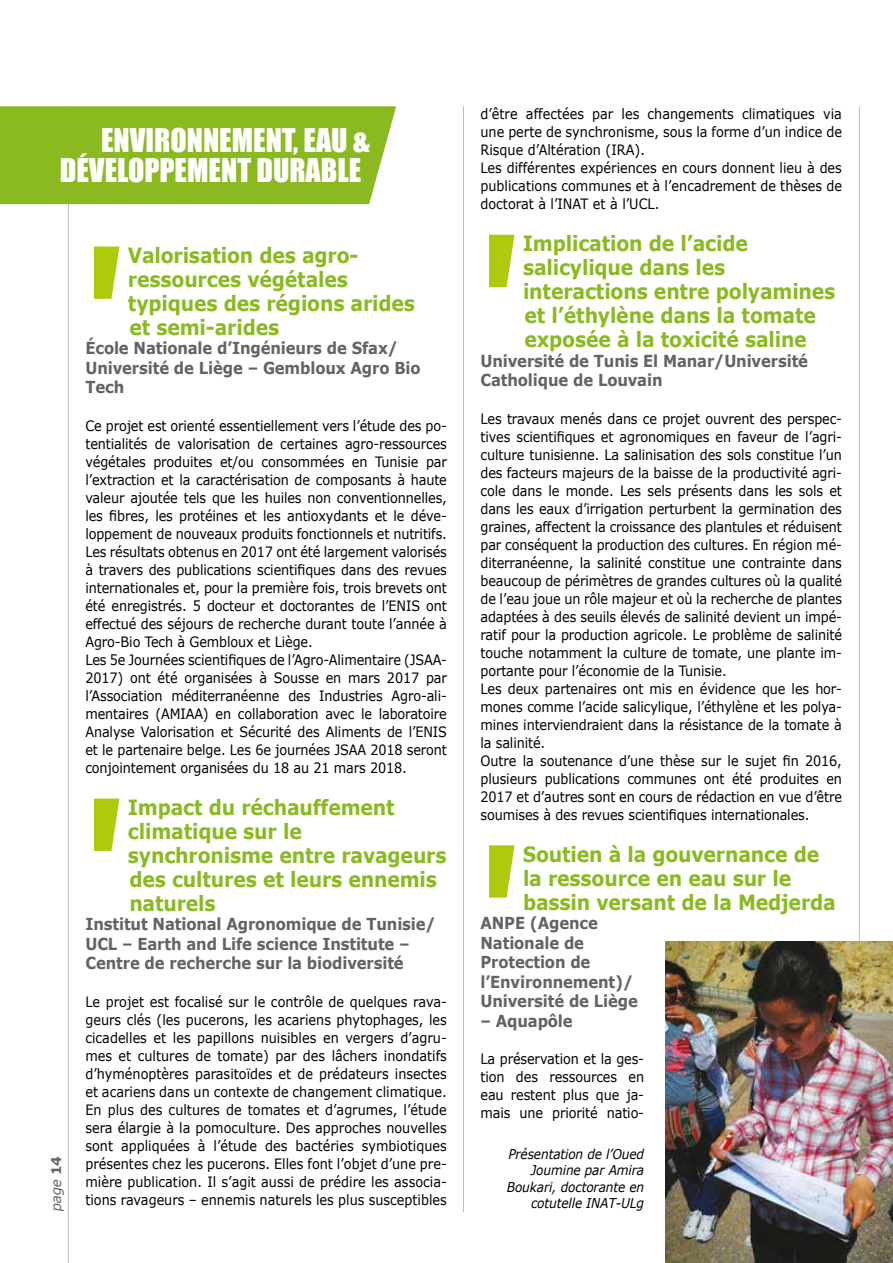
<style>
.page{position:relative;width:893px;height:1263px;background:#fff}
.page>*{position:absolute;margin:0;border:0;box-sizing:border-box;transform-origin:0 0}
.t1{font:30px/30px "Impact";color:#fff;text-align:right}
.t2{font:700 21px/24px "Verdana";letter-spacing:-.01em;color:#8ab920;scale:.9 1}
.t3{font:700 16.5px/19.5px "Verdana";letter-spacing:-.01em;color:#646363;scale:.9 1}
.t4{font:14.25px/18px "Verdana";letter-spacing:-.01em;color:#000;scale:.9 1}
.t5{font:italic 13.5px/16.5px "Verdana";letter-spacing:-.01em;color:#000;text-align:right;scale:.9 1}
.t6{font:italic 13.5px "Verdana";color:#646363}
.s1{font-weight:700;font-style:normal}
</style>
<div class="page">
<hr style="left:463px;top:106px;width:1px;height:1106px;background:#646363">
<hr style="left:68px;top:106px;width:1px;height:1157px;background:#646363">
<hr style="left:859px;top:106px;width:1px;height:1106px;background:#646363">
<svg style="left:94px;top:246px;width:25px;height:53px"></svg>
<svg style="left:94px;top:798px;width:25px;height:53px"></svg>
<div style="left:0;top:106px;width:396px;height:98px;background:#8ab920"></div>
<svg style="left:489px;top:235px;width:25px;height:52px"></svg>
<svg style="left:489px;top:845px;width:25px;height:53px"></svg>
<img style="left:665px;top:941px;width:228px;height:322px">
<h1 class="t1" style="left:60px;top:125px;width:312px">ENVIRONNEMENT, EAU &amp;<br>DÉVELOPPEMENT DURABLE</h1>
<p class="t6" style="left:48px;top:1212px;width:58px;rotate:-90deg">page <span class="s1">1 4</span></p>
<h2 class="t2" style="left:128px;top:243px;width:321px">Valorisation des agro&shy;ressources végétales typiques des régions arides et semi-arides</h2>
<p class="t3" style="left:85px;top:339px;width:374px">École Nationale d’Ingénieurs de Sfax/<br>Université de Liège – Gembloux Agro Bio<br>Tech</p>
<p class="t4" style="left:85px;top:417px;width:403px">Ce projet est orienté essentiellement vers l’étude des po&shy;tentialités de valorisation de certaines agro-ressources végétales produites et/ou consommées en Tunisie par l’extraction et la caractérisation de composants à haute valeur ajoutée tels que les huiles non conventionnelles, les fibres, les protéines et les antioxydants et le déve&shy;loppement de nouveaux produits fonctionnels et nutritifs.<br>Les résultats obtenus en 2017 ont été largement valorisés à travers des publications scientifiques dans des revues internationales et, pour la première fois, trois brevets ont été enregistrés. 5 docteur et doctorantes de l’ENIS ont effectué des séjours de recherche durant toute l’année à Agro-Bio Tech à Gembloux et Liège.<br>Les 5e Journées scientifiques de l’Agro-Alimentaire (JSAA-2017) ont été organisées à Sousse en mars 2017 par l’Association méditerranéenne des Industries Agro-ali&shy;mentaires (AMIAA) en collaboration avec le laboratoire Analyse Valorisation et Sécurité des Aliments de l’ENIS et le partenaire belge. Les 6e journées JSAA 2018 seront conjointement organisées du 18 au 21 mars 2018.</p>
<h2 class="t2" style="left:128px;top:795px;width:356px">Impact du réchauffement climatique sur le synchronisme entre ravageurs des cultures et leurs ennemis naturels</h2>
<p class="t3" style="left:85px;top:915px;width:391px">Institut National Agronomique de Tunisie/<br>UCL – Earth and Life science Institute –<br>Centre de recherche sur la biodiversité</p>
<p class="t4" style="left:85px;top:993px;width:403px;text-align:justify">Le projet est focalisé sur le contrôle de quelques rava&shy;geurs clés (les pucerons, les acariens phytophages, les cicadelles et les papillons nuisibles en vergers d’agru&shy;mes et cultures de tomate) par des lâchers inondatifs d’hyménoptères parasitoïdes et de prédateurs insectes et acariens dans un contexte de changement climatique.<br>En plus des cultures de tomates et d’agrumes, l’étude sera élargie à la pomoculture. Des approches nouvelles sont appliquées à l’étude des bactéries symbiotiques présentes chez les pucerons. Elles font l’objet d’une pre&shy;mière publication. Il s’agit aussi de prédire les associa&shy;tions ravageurs – ennemis naturels les plus susceptibles</p>
<p class="t4" style="left:480px;top:105px;width:403px">d’être affectées par les changements climatiques via une perte de synchronisme, sous la forme d’un indice de Risque d’Altération (IRA).<br>Les différentes expériences en cours donnent lieu à des publications communes et à l’encadrement de thèses de doctorat à l’INAT et à l’UCL.</p>
<h2 class="t2" style="left:523px;top:232px;width:349px">Implication de l’acide salicylique dans les interactions entre polyamines et l’éthylène dans la tomate exposée à la toxicité saline</h2>
<p class="t3" style="left:480px;top:351px;width:366px">Université de Tunis El Manar/Université<br>Catholique de Louvain</p>
<p class="t4" style="left:480px;top:410px;width:403px">Les travaux menés dans ce projet ouvrent des perspec&shy;tives scientifiques et agronomiques en faveur de l’agri&shy;culture tunisienne. La salinisation des sols constitue l’un des facteurs majeurs de la baisse de la productivité agri&shy;cole dans le monde. Les sels présents dans les sols et dans les eaux d’irrigation perturbent la germination des graines, affectent la croissance des plantules et réduisent par conséquent la production des cultures. En région mé&shy;diterranéenne, la salinité constitue une contrainte dans beaucoup de périmètres de grandes cultures où la qualité de l’eau joue un rôle majeur et où la recherche de plantes adaptées à des seuils élevés de salinité devient un impé&shy;ratif pour la production agricole. Le problème de salinité touche notamment la culture de tomate, une plante im&shy;portante pour l’économie de la Tunisie.<br>Les deux partenaires ont mis en évidence que les hor&shy;mones comme l’acide salicylique, l’éthylène et les polya&shy;mines interviendraient dans la résistance de la tomate à la salinité.<br>Outre la soutenance d’une thèse sur le sujet fin 2016, plusieurs publications communes ont été produites en 2017 et d’autres sont en cours de rédaction en vue d’être soumises à des revues scientifiques internationales.</p>
<h2 class="t2" style="left:523px;top:842px;width:349px">Soutien à la gouvernance de la ressource en eau sur le bassin versant de la Medjerda</h2>
<p class="t3" style="left:480px;top:913px;width:176px">ANPE (Agence<br>Nationale de<br>Protection de l’Environnement)/<br>Université de Liège</p>
<p class="t3" style="left:480px;top:1011px;width:104px">– Aquapôle</p>
<p class="t4" style="left:480px;top:1050px;width:183px;text-align:justify">La préservation et la ges&shy;tion des ressources en eau restent plus que ja&shy;mais une priorité natio-</p>
<p class="t5" style="left:507px;top:1145px;width:154px">Présentation de l’Oued<br>Joumine par Amira<br>Boukari, doctorante en cotutelle INAT-ULg</p>
</div>
